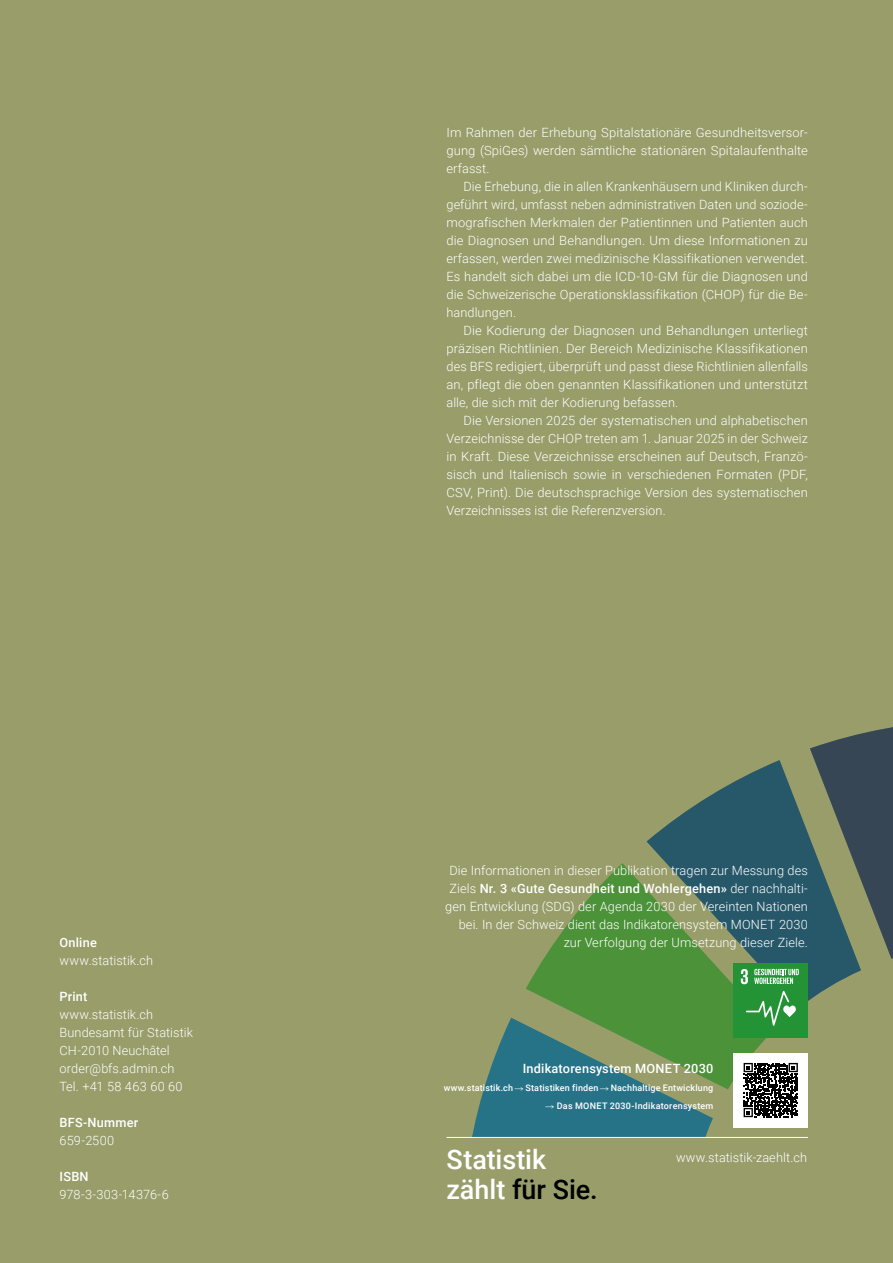
<style>
.page{position:relative;width:893px;height:1263px;background:#989d6a}
.page>*{position:absolute;margin:0;border:0;box-sizing:border-box;transform-origin:0 0}
.t1{font:500 27px "Roboto";color:#000}
.t2{font:500 27px "Roboto";color:#fff}
.Grundtext_Einzug{font:300 12.75px/18px "Roboto";letter-spacing:.01em;color:#fff;text-align:justify}
.Grundtext_Linksbündig{font:300 12.75px/18px "Roboto";letter-spacing:.01em;color:#fff}
.Grundtext_D{font:300 12.75px/18px "Roboto";letter-spacing:.005em;color:#fff;text-align:justify}
.Grundtext_Einzug-2{font:500 12.75px "Roboto";letter-spacing:.015em;color:#fff}
.Grundtext_Linksbündig-2{font:500 12.75px/18px "Roboto";letter-spacing:.015em;color:#fff}
.Grundtext_Einzug-3{font:500 9px "Roboto";letter-spacing:.02em;color:#fff}
.s1{font-weight:500}
.s2{font-weight:300}
.s3{color:#fff}
</style>
<div class="page">
<svg style="left:526px;top:863px;width:248px;height:226px;fill:#4c9238"></svg>
<svg style="left:472px;top:1018px;width:241px;height:119px"></svg>
<svg style="left:810px;top:727px;width:83px;height:232px"></svg>
<svg style="left:647px;top:760px;width:214px;height:248px"></svg>
<hr style="left:446px;top:1137px;width:362px;height:1px;background:#fff">
<div style="left:733px;top:1053px;width:75px;height:74px;background:#fff"></div>
<svg style="left:743px;top:1062px;width:55px;height:56px"></svg>
<svg style="left:744px;top:1063px;width:54px;height:54px"></svg>
<div style="left:734px;top:963px;width:74px;height:74px;background:#239335"></div>
<svg style="left:741px;top:969px;width:7px;height:15px"></svg>
<svg style="left:746px;top:991px;width:50px;height:35px"></svg>
<svg style="left:754px;top:969px;width:45px;height:15px"></svg>
<p class="Grundtext_Linksbündig" style="left:60px;top:933px;width:95px"><span class="s1">Online </span>www.statistik.ch</p>
<p class="Grundtext_Linksbündig" style="left:60px;top:987px;width:95px"><span class="s1">Print </span>www.statistik.ch</p>
<p class="Grundtext_Linksbündig" style="left:60px;top:1023px;width:135px">Bundesamt für Statistik</p>
<p class="Grundtext_Linksbündig" style="left:60px;top:1041px;width:112px">CH-2010 Neuchâtel</p>
<p class="Grundtext_Linksbündig" style="left:60px;top:1059px;width:117px">order@bfs.admin.ch</p>
<p class="Grundtext_Linksbündig" style="left:60px;top:1077px;width:125px">Tel. +41 58 463 60 60</p>
<p class="Grundtext_Linksbündig-2" style="left:60px;top:1113px;width:80px">BFS-Nummer<br><span class="s2">659-2500</span></p>
<p class="Grundtext_Linksbündig" style="left:60px;top:1167px;width:111px"><span class="s1">ISBN<br></span>978-3-303-14376-6</p>
<p class="Grundtext_D" style="left:446px;top:123px;width:363px">Im Rahmen der Erhebung Spitalstationäre Gesundheitsversor&shy;gung (SpiGes) werden sämtliche stationären Spitalaufenthalte erfasst.</p>
<p class="Grundtext_Einzug" style="left:446px;top:177px;width:363px;text-indent:17px">Die Erhebung, die in allen Krankenhäusern und Kliniken durch&shy;geführt wird, umfasst neben administrativen Daten und soziode&shy;mografischen Merkmalen der Patientinnen und Patienten auch die Diagnosen und Behandlungen. Um diese Informationen zu erfassen, werden zwei medizinische Klassifikationen verwendet.<br>Es handelt sich dabei um die ICD-10-GM für die Diagnosen und die Schweizerische Operationsklassifikation (CHOP) für die Be&shy;handlungen.</p>
<p class="Grundtext_Einzug" style="left:446px;top:321px;width:363px;text-indent:17px">Die Kodierung der Diagnosen und Behandlungen unterliegt präzisen Richtlinien. Der Bereich Medizinische Klassifikationen des BFS redigiert, überprüft und passt diese Richtlinien allenfalls an, pflegt die oben genannten Klassifikationen und unterstützt alle, die sich mit der Kodierung befassen.</p>
<p class="Grundtext_Einzug" style="left:446px;top:411px;width:363px;text-indent:17px">Die Versionen 2025 der systematischen und alphabetischen Verzeichnisse der CHOP treten am 1. Januar 2025 in der Schweiz in Kraft. Diese Verzeichnisse erscheinen auf Deutsch, Franzö&shy;sisch und Italienisch sowie in verschiedenen Formaten (PDF, CSV, Print). Die deutschsprachige Version des systematischen Verzeichnisses ist die Referenzversion.</p>
<p class="Grundtext_Einzug" style="left:445px;top:861px;width:364px;text-align:right">Die Informationen in dieser Publikation tragen zur Messung des Ziels <span class="s1">Nr. 3 «Gute Gesundheit und Wohlergehen»</span> der nachhalti&shy;gen Entwicklung (SDG) der Agenda 2030 der Vereinten Nationen bei. In der Schweiz dient das Indikatorensystem MONET 2030 zur Verfolgung der Umsetzung dieser Ziele.</p>
<p class="Grundtext_Einzug-2" style="left:523px;top:1060px;width:192px">Indikatorensystem MONET 2030</p>
<p class="Grundtext_Einzug-3" style="left:444px;top:1082px;width:271px">www.statistik.ch → Statistiken finden → Nachhaltige Entwicklung</p>
<p class="Grundtext_Einzug-3" style="left:545px;top:1100px;width:170px">→ Das MONET 2030-Indikatorensystem</p>
<p class="t2" style="left:446px;top:1141px;width:101px">Statistik</p>
<p class="t1" style="left:446px;top:1171px;width:153px"><span class="s3">zählt</span> für Sie.</p>
<p class="Grundtext_Einzug" style="left:676px;top:1148px;width:133px">www.statistik-zaehlt.ch</p>
</div>
